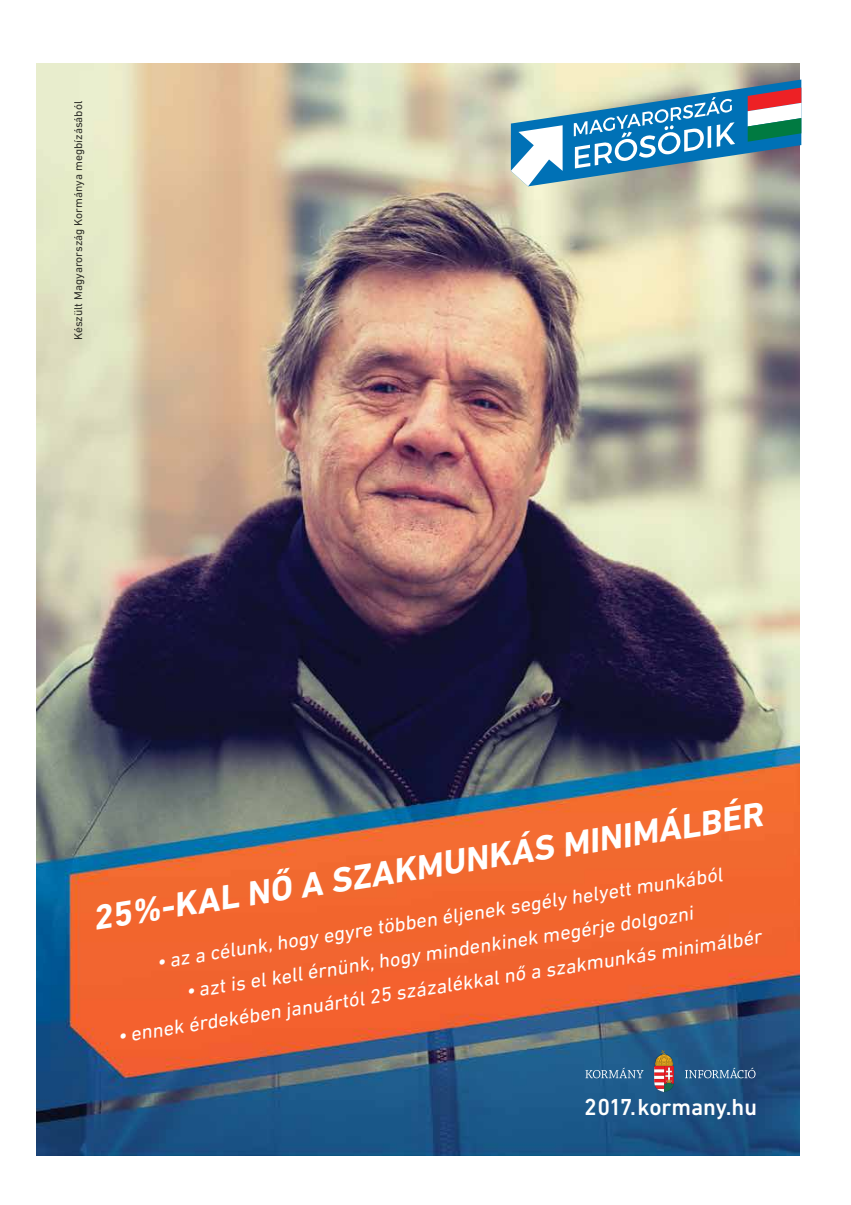
<style>
.page{position:relative;width:851px;height:1205px;background:#fff}
.page>*{position:absolute;margin:0;border:0;box-sizing:border-box;transform-origin:0 0}
.t1{font:italic 700 35px "DIN Next LT Pro";color:#fff}
.t2{font:500 23.62px "DIN Next LT Pro";color:#fff}
.t3{font:italic 20.25px "DIN Next LT Pro";color:#fff}
.t4{font:11.5px "DIN Next LT Pro";color:#000}
</style>
<div class="page">
<img style="left:37px;top:64px;width:762px;height:1091px">
<svg style="left:510px;top:80px;width:291px;height:106px;background:#7da7b7"></svg>
<svg style="left:585px;top:1067px;width:58px;height:11px"></svg>
<svg style="left:685px;top:1067px;width:70px;height:11px"></svg>
<svg style="left:654px;top:1050px;width:20px;height:42px"></svg>
<p class="t4" style="left:72px;top:340px;width:241px;rotate:-90deg">Készült Magyarország Kormánya megbízásából</p>
<h1 class="t1" style="left:89px;top:899px;width:679px;rotate:-9deg">25%-KAL NŐ A SZAKMUNKÁS MINIMÁLBÉR</h1>
<p class="t3" style="left:155px;top:951px;width:574px;rotate:-9deg">• az a célunk, hogy egyre többen éljenek segély helyett munkából</p>
<p class="t3" style="left:184px;top:980px;width:514px;rotate:-9deg">• azt is el kell érnünk, hogy mindenkinek megérje dolgozni</p>
<p class="t3" style="left:116px;top:1025px;width:652px;rotate:-9deg">• ennek érdekében januártól 25 százalékkal nő a szakmunkás minimálbér</p>
<p class="t2" style="left:584px;top:1093px;width:174px">2017.kormany.hu</p>
</div>
